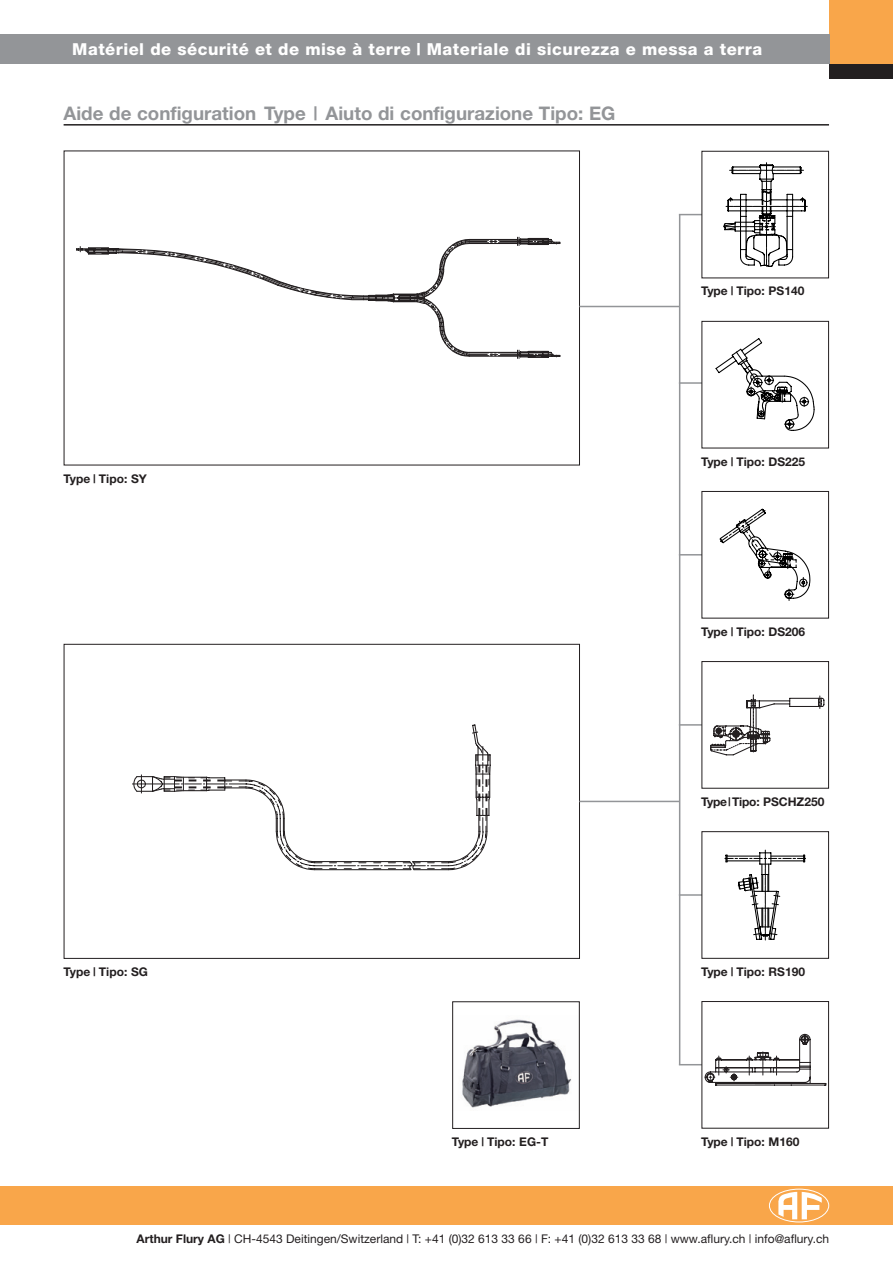
<style>
.page{position:relative;width:893px;height:1263px;background:#fff}
.page>*{position:absolute;margin:0;border:0;box-sizing:border-box;transform-origin:0 0}
.t1{font:700 18.75px "Helvetica Neue";color:#939598}
.t2{font:800 16.5px "Helvetica Neue";letter-spacing:.03em;color:#fff}
.t3{font:700 12px "Helvetica Neue";color:#231f20}
.t4{font:12px "Helvetica Neue";color:#231f20}
.s1{font-weight:700}
</style>
<div class="page">
<div style="left:829px;top:64px;width:64px;height:15px;background:#231f20"></div>
<div style="left:829px;top:0;width:64px;height:64px;background:#f9a64a"></div>
<div style="left:0;top:34px;width:829px;height:30px;background:#939598"></div>
<div style="left:0;top:1186px;width:893px;height:39px;background:#f9a64a"></div>
<div style="left:769px;top:1189px;width:60px;height:33px;border:1px solid #fff;border-radius:50%"></div>
<svg style="left:778px;top:1192px;width:44px;height:27px"></svg>
<hr style="left:64px;top:124px;width:765px;height:2px;background:#231f20">
<svg style="left:311px;top:724px;width:167px;height:147px"></svg>
<svg style="left:133px;top:741px;width:356px;height:53px"></svg>
<svg style="left:163px;top:754px;width:328px;height:116px"></svg>
<div style="left:64px;top:644px;width:516px;height:315px;border:1px solid #231f20"></div>
<svg style="left:76px;top:237px;width:485px;height:122px"></svg>
<svg style="left:87px;top:238px;width:383px;height:119px"></svg>
<img style="left:462px;top:1019px;width:109px;height:89px">
<div style="left:452px;top:1001px;width:128px;height:128px;border:1px solid #231f20"></div>
<hr style="left:679px;top:215px;width:1px;height:849px;background:#939598">
<hr style="left:679px;top:214px;width:47px;height:1px;background:#939598">
<hr style="left:679px;top:382px;width:47px;height:2px;background:#939598">
<div style="left:702px;top:151px;width:127px;height:127px;background:#fff"></div>
<svg style="left:723px;top:163px;width:84px;height:104px"></svg>
<div style="left:701px;top:151px;width:128px;height:127px;border:1px solid #231f20"></div>
<div style="left:702px;top:321px;width:127px;height:127px;background:#fff"></div>
<svg style="left:715px;top:338px;width:100px;height:93px"></svg>
<div style="left:701px;top:321px;width:128px;height:127px;border:1px solid #231f20"></div>
<hr style="left:579px;top:306px;width:100px;height:1px;background:#939598">
<hr style="left:679px;top:554px;width:47px;height:1px;background:#939598">
<hr style="left:679px;top:724px;width:47px;height:2px;background:#939598">
<hr style="left:679px;top:894px;width:47px;height:2px;background:#939598">
<hr style="left:679px;top:1064px;width:47px;height:1px;background:#939598">
<hr style="left:579px;top:801px;width:100px;height:1px;background:#939598">
<div style="left:702px;top:661px;width:127px;height:127px;background:#fff"></div>
<svg style="left:710px;top:695px;width:114px;height:61px"></svg>
<div style="left:701px;top:661px;width:128px;height:128px;border:1px solid #231f20"></div>
<div style="left:702px;top:832px;width:127px;height:126px;background:#fff"></div>
<svg style="left:725px;top:850px;width:81px;height:90px"></svg>
<div style="left:701px;top:831px;width:128px;height:128px;border:1px solid #231f20"></div>
<svg style="left:705px;top:1034px;width:121px;height:51px"></svg>
<div style="left:701px;top:1001px;width:128px;height:128px;border:1px solid #231f20"></div>
<div style="left:702px;top:491px;width:127px;height:127px;background:#fff"></div>
<svg style="left:719px;top:508px;width:92px;height:93px"></svg>
<div style="left:701px;top:491px;width:128px;height:128px;border:1px solid #231f20"></div>
<h2 class="t2" style="left:72px;top:40px;width:691px">Matériel de sécurité et de mise à terre | Materiale di sicurezza e messa a terra</h2>
<h1 class="t1" style="left:64px;top:102px;width:553px">Aide de configuration Type | Aiuto di configurazione Tipo: EG</h1>
<p class="t3" style="left:64px;top:471px;width:85px">Type | Tipo: SY</p>
<p class="t3" style="left:64px;top:964px;width:86px">Type | Tipo: SG</p>
<p class="t3" style="left:452px;top:1134px;width:98px">Type | Tipo: EG-T</p>
<p class="t3" style="left:701px;top:284px;width:105px">Type | Tipo: PS140</p>
<p class="t3" style="left:701px;top:454px;width:106px">Type | Tipo: DS225</p>
<p class="t3" style="left:701px;top:624px;width:106px">Type | Tipo: DS206</p>
<p class="t3" style="left:701px;top:794px;width:125px">Type|Tipo: PSCHZ250</p>
<p class="t3" style="left:701px;top:964px;width:105px">Type | Tipo: RS190</p>
<p class="t3" style="left:701px;top:1134px;width:100px">Type | Tipo: M160</p>
<p class="t4" style="left:137px;top:1231px;width:694px"><span class="s1">Arthur Flury AG</span> | CH-4543 Deitingen/Switzerland | T: +41 (0)32 613 33 66 | F: +41 (0)32 613 33 68 | www.aflury.ch | info@aflury.ch</p>
</div>
